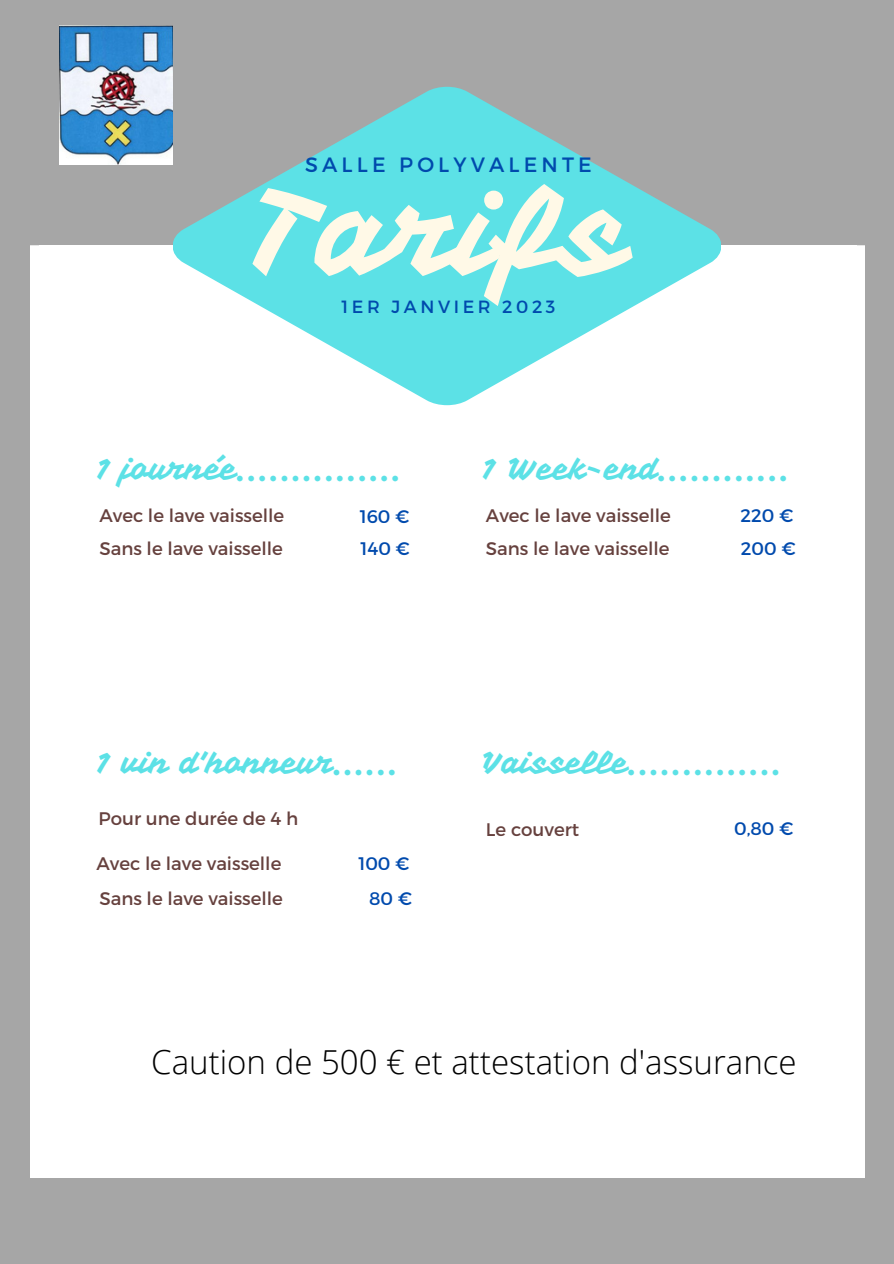
<style>
.page{position:relative;width:894px;height:1264px;background:#fff}
.page>*{position:absolute;margin:0;border:0;box-sizing:border-box;transform-origin:0 0}
.t1{font:116.7px "Vampiro One";color:#fff9e7}
.t2{font:300 33px "Open Sans";color:#000}
.t3{font:30.3px "Vampiro One";color:#5ce1e6}
.t4{font:20.7px "Montserrat";letter-spacing:.2em;color:#004aad}
.t5{font:18.15px "Montserrat";color:#66413e}
.t6{font:18.15px "Montserrat";color:#004aad}
.t7{font:17.7px "Montserrat";letter-spacing:.2em;color:#004aad}
</style>
<div class="page">
<div style="left:0;top:0;width:893px;height:1263px;background:#a6a6a6"></div>
<svg style="left:856px;top:245px;width:8px;height:24px"></svg>
<div style="left:31px;top:269px;width:833px;height:892px;background:#fff"></div>
<div style="left:39px;top:245px;width:817px;height:62px;background:#fff"></div>
<svg style="left:31px;top:245px;width:8px;height:24px"></svg>
<div style="left:39px;top:1123px;width:817px;height:54px;background:#fff"></div>
<svg style="left:31px;top:1161px;width:8px;height:16px"></svg>
<svg style="left:856px;top:1161px;width:8px;height:16px"></svg>
<svg style="left:173px;top:87px;width:547px;height:318px;fill:#5ce1e6"></svg>
<img style="left:59px;top:26px;width:114px;height:138px">
<p class="t4" style="left:305px;top:151px;width:288px">SALLE POLYVALENTE</p>
<h1 class="t1" style="left:251px;top:161px;width:380px">Tarifs</h1>
<p class="t7" style="left:341px;top:295px;width:215px">1ER JANVIER 2023</p>
<h3 class="t3" style="left:96px;top:450px;width:309px">1 journée...............</h3>
<h3 class="t3" style="left:482px;top:450px;width:311px">1 Week-end............</h3>
<p class="t5" style="left:99px;top:503px;width:186px">Avec le lave vaisselle</p>
<p class="t6" style="left:359px;top:504px;width:51px">160 €</p>
<p class="t5" style="left:486px;top:503px;width:186px">Avec le lave vaisselle</p>
<p class="t6" style="left:740px;top:503px;width:54px">220 €</p>
<p class="t5" style="left:99px;top:537px;width:185px">Sans le lave vaisselle</p>
<p class="t6" style="left:360px;top:537px;width:51px">140 €</p>
<p class="t5" style="left:486px;top:537px;width:185px">Sans le lave vaisselle</p>
<p class="t6" style="left:740px;top:537px;width:56px">200 €</p>
<h3 class="t3" style="left:96px;top:744px;width:305px">1 vin d'honneur......</h3>
<h3 class="t3" style="left:482px;top:743px;width:303px">Vaisselle..............</h3>
<p class="t5" style="left:99px;top:806px;width:201px">Pour une durée de 4 h</p>
<p class="t5" style="left:96px;top:852px;width:186px">Avec le lave vaisselle</p>
<p class="t6" style="left:358px;top:851px;width:53px">100 €</p>
<p class="t5" style="left:99px;top:887px;width:185px">Sans le lave vaisselle</p>
<p class="t6" style="left:369px;top:886px;width:44px">80 €</p>
<p class="t5" style="left:486px;top:817px;width:95px">Le couvert</p>
<p class="t6" style="left:734px;top:817px;width:61px">0,80 €</p>
<h2 class="t2" style="left:151px;top:1038px;width:647px">Caution de 500 € et attestation d'assurance</h2>
</div>
